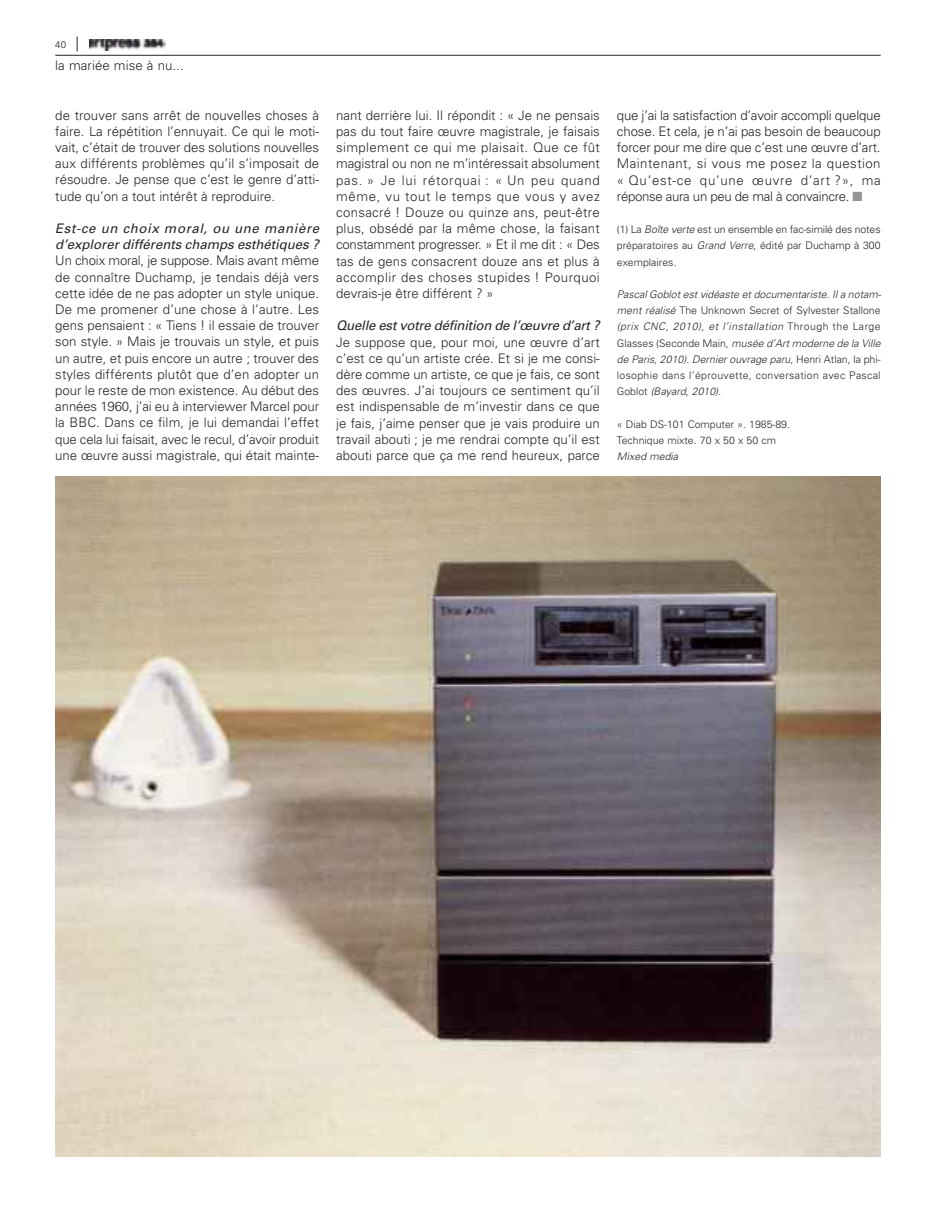
<style>
.page{position:relative;width:936px;height:1212px;background:#fff}
.page>*{position:absolute;margin:0;border:0;box-sizing:border-box;transform-origin:0 0}
.t1{font:300 13.2px/16.2px "Univers";color:#272627;text-align:justify}
.t2{font:italic 13.2px/16.2px "Univers";letter-spacing:-.005em;color:#272627}
.t3{font:italic 300 10.5px/16.2px "Univers";letter-spacing:.005em;color:#272627;text-align:justify}
.t4{font:300 10.5px/16.2px "Univers";color:#272627;text-align:justify}
.t5{font:300 9.75px "Univers";color:#272627}
.s1{color:#939393}
.s2{font-style:italic}
.s3{font-style:normal}
</style>
<div class="page">
<hr style="left:55px;top:55px;width:825px;height:1px;background:#272627">
<svg style="left:77px;top:37px;width:1px;height:14px"></svg>
<img style="left:89px;top:39px;width:77px;height:12px">
<img style="left:55px;top:476px;width:825px;height:681px">
<p class="t5" style="left:55px;top:41px;width:12px">40</p>
<p class="t1" style="left:55px;top:59px;width:130px">la mariée mise à nu...</p>
<p class="t1" style="left:55px;top:108px;width:265px">de trouver sans arrêt de nouvelles choses à faire. La répétition l’ennuyait. Ce qui le moti&shy;vait, c’était de trouver des solutions nouvelles aux différents problèmes qu’il s’imposait de résoudre. Je pense que c’est le genre d’atti&shy;tude qu’on a tout intérêt à reproduire.</p>
<p class="t2" style="left:55px;top:221px;width:265px">Est-ce un choix moral, ou une manière d’explorer différents champs esthétiques ?</p>
<p class="t1" style="left:55px;top:254px;width:265px">Un choix moral, je suppose. Mais avant même de connaître Duchamp, je tendais déjà vers cette idée de ne pas adopter un style unique.<br>De me promener d’une chose à l’autre. Les gens pensaient : « Tiens ! il essaie de trouver son style. » Mais je trouvais un style, et puis un autre, et puis encore un autre ; trouver des styles différents plutôt que d’en adopter un pour le reste de mon existence. Au début des années 1960, j’ai eu à interviewer Marcel pour la BBC. Dans ce film, je lui demandai l’effet que cela lui faisait, avec le recul, d’avoir produit une œuvre aussi magistrale, qui était mainte-</p>
<p class="t1" style="left:336px;top:108px;width:265px">nant derrière lui. Il répondit : « Je ne pensais pas du tout faire œuvre magistrale, je faisais simplement ce qui me plaisait. Que ce fût magistral ou non ne m’intéressait absolument pas. » Je lui rétorquai : « Un peu quand même, vu tout le temps que vous y avez consacré ! Douze ou quinze ans, peut-être plus, obsédé par la même chose, la faisant constamment progresser. » Et il me dit : « Des tas de gens consacrent douze ans et plus à accomplir des choses stupides ! Pourquoi devrais-je être différent ? »</p>
<p class="t2" style="left:336px;top:319px;width:265px">Quelle est votre définition de l’œuvre d’art ?</p>
<p class="t1" style="left:336px;top:335px;width:265px">Je suppose que, pour moi, une œuvre d’art c’est ce qu’un artiste crée. Et si je me consi&shy;dère comme un artiste, ce que je fais, ce sont des œuvres. J’ai toujours ce sentiment qu’il est indispensable de m’investir dans ce que je fais, j’aime penser que je vais produire un travail abouti ; je me rendrai compte qu’il est abouti parce que ça me rend heureux, parce</p>
<p class="t1" style="left:617px;top:108px;width:265px">que j’ai la satisfaction d’avoir accompli quelque chose. Et cela, je n’ai pas besoin de beaucoup forcer pour me dire que c’est une œuvre d’art.<br>Maintenant, si vous me posez la question « Qu’est-ce qu’une œuvre d’art ?», ma réponse aura un peu de mal à convaincre. <span class="s1">■</span></p>
<p class="t4" style="left:617px;top:222px;width:265px">(1) La <span class="s2">Boîte verte</span> est un ensemble en fac-similé des notes préparatoires au <span class="s2">Grand Verre</span>, édité par Duchamp à 300 exemplaires.</p>
<p class="t3" style="left:617px;top:287px;width:266px">Pascal Goblot est vidéaste et documentariste. Il a notam&shy;ment réalisé <span class="s3">The Unknown Secret of Sylvester Stallone </span>(prix CNC, 2010), et l’installation <span class="s3">Through the Large Glasses (Seconde Main,</span> musée d’Art moderne de la Ville de Paris, 2010). Dernier ouvrage paru, <span class="s3">Henri Atlan, la phi&shy;losophie dans l’éprouvette, conversation avec Pascal Goblot</span> (Bayard, 2010).</p>
<p class="t4" style="left:617px;top:417px;width:175px">« Diab DS-101 Computer ». 1985-89.<br>Technique mixte. 70 x 50 x 50 cm</p>
<p class="t3" style="left:617px;top:449px;width:63px">Mixed media</p>
</div>
